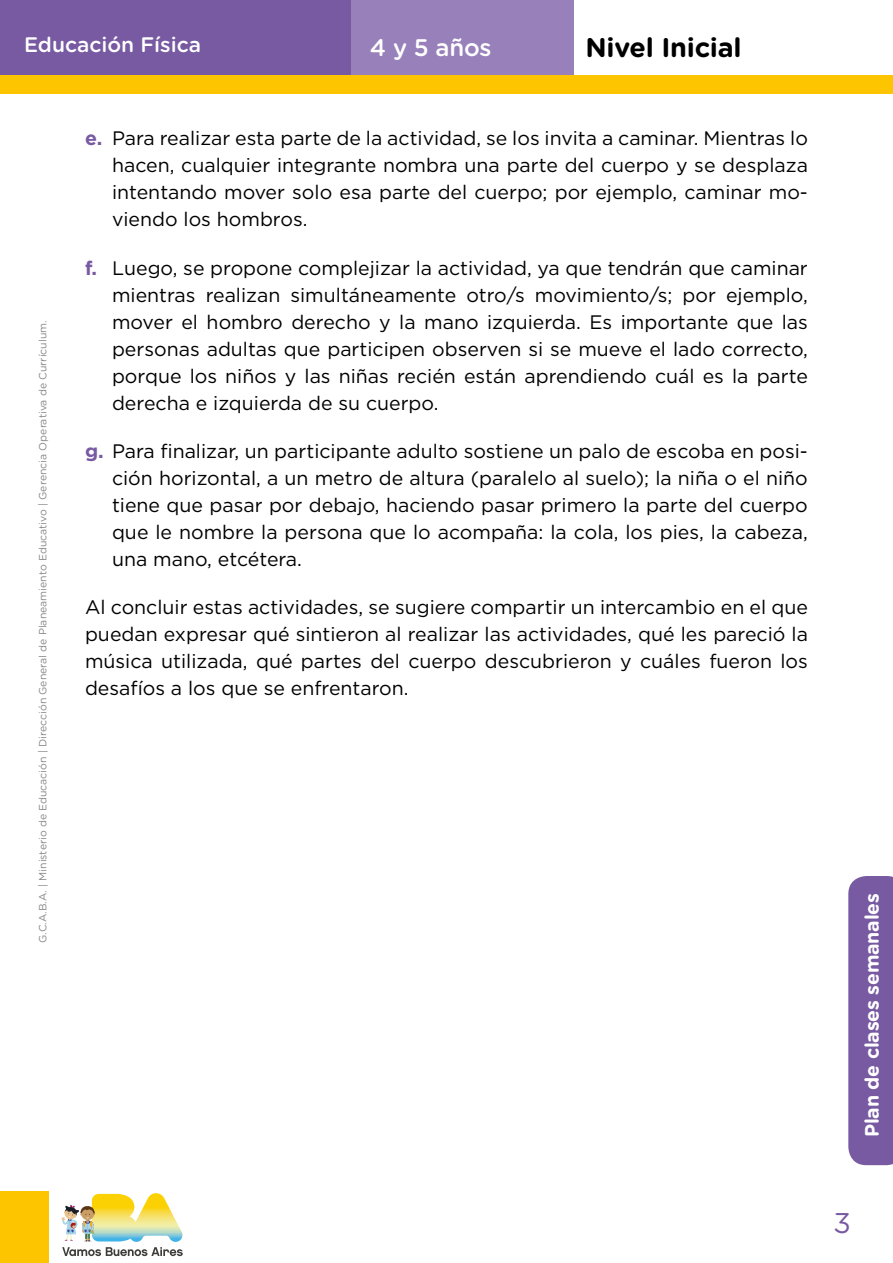
<style>
.page{position:relative;width:893px;height:1263px;background:#fff}
.page>*{position:absolute;margin:0;border:0;box-sizing:border-box;transform-origin:0 0}
.t1{font:28.5px "Gotham Rounded";color:#785aa2}
.t2{font:700 27px "Gotham Rounded";letter-spacing:-.01em;color:#000}
.t3{font:500 24px "Gotham Rounded";color:#fff}
.t4{font:500 21px "Gotham Rounded";color:#fff}
.t5{font:19.5px/27px "Gotham";color:#000;text-align:justify}
.t6{font:700 19.5px "Gotham Rounded";letter-spacing:-.01em;color:#fff}
.t7{font:10.5px "Gotham Rounded";color:#878787}
.s1{font-weight:700;color:#785aa2}
</style>
<div class="page">
<div style="left:0;top:1191px;width:48px;height:72px;background:#fdc500"></div>
<div style="left:0;top:0;width:351px;height:78px;background:#785aa2"></div>
<div style="left:351px;top:0;width:223px;height:78px;background:#9880ba"></div>
<div style="left:0;top:75px;width:893px;height:19px;background:#fdc500"></div>
<svg style="left:848px;top:876px;width:45px;height:289px;background:#7c5fa5"></svg>
<svg style="left:61px;top:1193px;width:122px;height:63px"></svg>
<p class="t4" style="left:24px;top:30px;width:179px">Educación Física</p>
<p class="t3" style="left:370px;top:31px;width:123px">4 y 5 años</p>
<h2 class="t2" style="left:585px;top:28px;width:158px">Nivel Inicial</h2>
<p class="t7" style="left:36px;top:943px;width:624px;rotate:-90deg">G.C.A.B.A. | Ministerio de Educación | Dirección General de Planeamiento Educativo | Gerencia Operativa de Currículum.</p>
<p class="t5" style="left:112px;top:124px;width:697px;text-indent:-27px"><span class="s1">e.</span> Para realizar esta parte de la actividad, se los invita a caminar. Mientras lo hacen, cualquier integrante nombra una parte del cuerpo y se desplaza intentando mover solo esa parte del cuerpo; por ejemplo, caminar mo&shy;viendo los hombros.</p>
<p class="t5" style="left:112px;top:254px;width:697px;text-indent:-27px"><span class="s1">f.</span> Luego, se propone complejizar la actividad, ya que tendrán que caminar mientras realizan simultáneamente otro/s movimiento/s; por ejemplo, mover el hombro derecho y la mano izquierda. Es importante que las personas adultas que participen observen si se mueve el lado correcto, porque los niños y las niñas recién están aprendiendo cuál es la parte derecha e izquierda de su cuerpo.</p>
<p class="t5" style="left:112px;top:437px;width:697px;text-indent:-27px"><span class="s1">g.</span> Para finalizar, un participante adulto sostiene un palo de escoba en posi&shy;ción horizontal, a un metro de altura (paralelo al suelo); la niña o el niño tiene que pasar por debajo, haciendo pasar primero la parte del cuerpo que le nombre la persona que lo acompaña: la cola, los pies, la cabeza, una mano, etcétera.</p>
<p class="t5" style="left:85px;top:593px;width:724px">Al concluir estas actividades, se sugiere compartir un intercambio en el que puedan expresar qué sintieron al realizar las actividades, qué les pareció la música utilizada, qué partes del cuerpo descubrieron y cuáles fueron los desafíos a los que se enfrentaron.</p>
<p class="t6" style="left:858px;top:1137px;width:246px;rotate:-90deg">Plan de clases semanales</p>
<h1 class="t1" style="left:833px;top:1203px;width:19px">3</h1>
</div>
